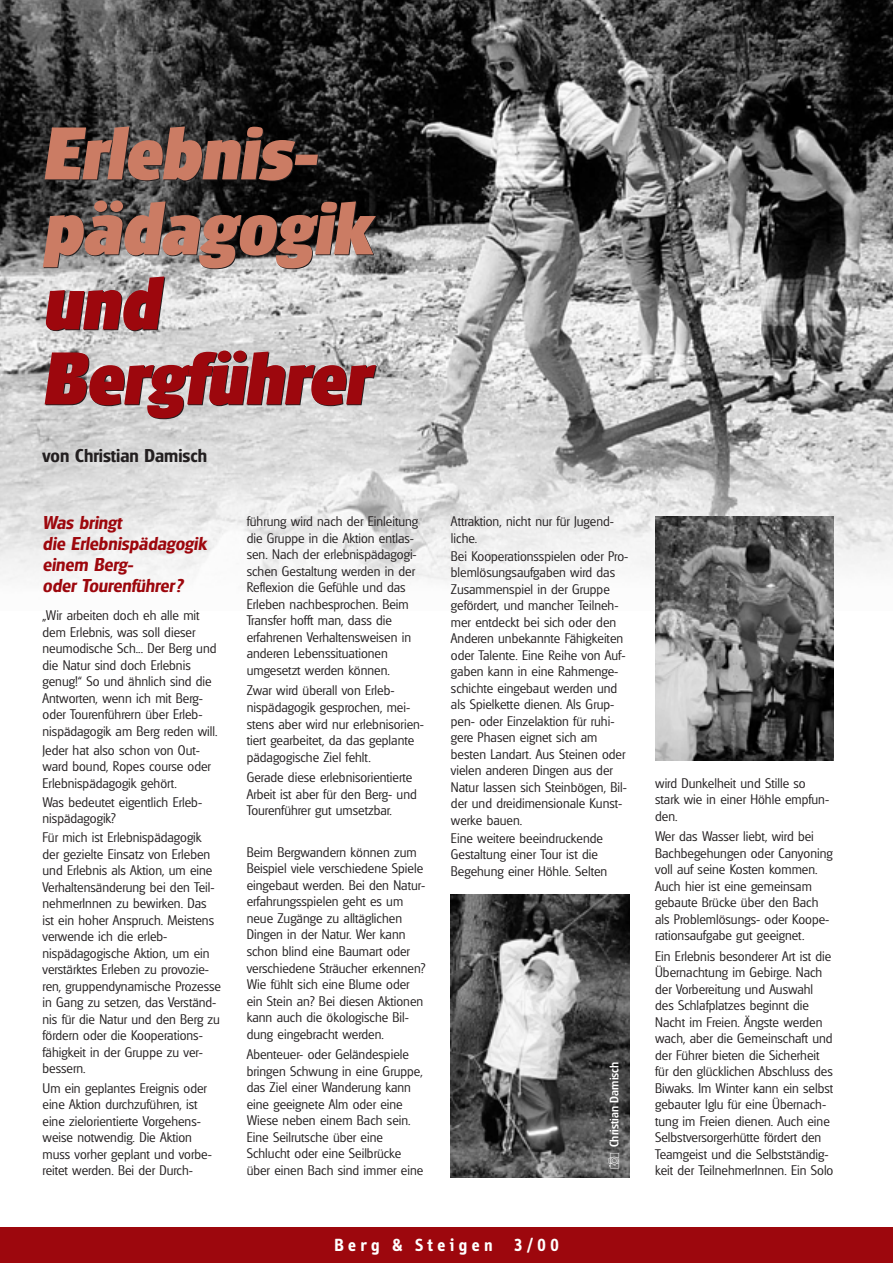
<style>
.page{position:relative;width:893px;height:1263px;background:#fff}
.page>*{position:absolute;margin:0;border:0;box-sizing:border-box;transform-origin:0 0}
.t1{font:italic 800 72px/75px "Glasgow";color:#cb7c64}
.t2{font:italic 800 72px/75px "Glasgow";color:#9d070d}
.t3{font:italic 600 18px/21px "Glasgow";color:#9d070d}
.t4{font:600 18px "Glasgow";color:#231f20}
.t5{font:700 18px "Info";letter-spacing:.245em;color:#fff}
.t6{font:300 13.5px/16.5px "Glasgow";color:#231f20}
.t7{font:500 12px "Glasgow";color:#fff}
</style>
<div class="page">
<img style="left:1px;top:0;width:891px;height:611px">
<div style="left:1px;top:1227px;width:891px;height:35px;background:#9d070d"></div>
<img style="left:451px;top:894px;width:178px;height:284px">
<img style="left:655px;top:516px;width:178px;height:244px">
<svg style="left:608px;top:1153px;width:11px;height:16px"></svg>
<h1 class="t1" style="left:43px;top:122px;width:330px">Erlebnis&shy;pädagogik</h1>
<h1 class="t2" style="left:43px;top:272px;width:328px">und<br>Bergführer</h1>
<h2 class="t4" style="left:43px;top:448px;width:166px">von Christian Damisch</h2>
<h2 class="t3" style="left:43px;top:514px;width:165px">Was bringt<br>die Erlebnispädagogik einem Berg-<br>oder Tourenführer?</h2>
<p class="t6" style="left:43px;top:609px;width:177px">„Wir arbeiten doch eh alle mit dem Erlebnis, was soll dieser neumodische Sch... Der Berg und die Natur sind doch Erlebnis genug!“ So und ähnlich sind die<br>Antworten, wenn ich mit Berg&shy;oder Tourenführern über Erleb&shy;nispädagogik am Berg reden will.</p>
<p class="t6" style="left:43px;top:743px;width:170px">Jeder hat also schon von Out&shy;ward bound, Ropes course oder<br>Erlebnispädagogik gehört.</p>
<p class="t6" style="left:43px;top:795px;width:161px">Was bedeutet eigentlich Erleb&shy;nispädagogik?</p>
<p class="t6" style="left:43px;top:831px;width:180px">Für mich ist Erlebnispädagogik der gezielte Einsatz von Erleben und Erlebnis als Aktion, um eine<br>Verhaltensänderung bei den Teil&shy;nehmerInnen zu bewirken. Das ist ein hoher Anspruch. Meistens verwende ich die erleb&shy;nispädagogische Aktion, um ein verstärktes Erleben zu provozie&shy;ren, gruppendynamische Prozesse in Gang zu setzen, das Verständ&shy;nis für die Natur und den Berg zu fördern oder die Kooperations&shy;fähigkeit in der Gruppe zu ver&shy;bessern.</p>
<p class="t6" style="left:43px;top:1081px;width:171px">Um ein geplantes Ereignis oder eine Aktion durchzuführen, ist eine zielorientierte Vorgehens&shy;weise notwendig. Die Aktion muss vorher geplant und vorbe&shy;reitet werden. Bei der Durch-</p>
<p class="t6" style="left:247px;top:514px;width:173px">führung wird nach der Einleitung die Gruppe in die Aktion entlas&shy;sen. Nach der erlebnispädagogi&shy;schen Gestaltung werden in der<br>Reflexion die Gefühle und das<br>Erleben nachbesprochen. Beim<br>Transfer hofft man, dass die erfahrenen Verhaltensweisen in anderen Lebenssituationen umgesetzt werden können.</p>
<p class="t6" style="left:247px;top:684px;width:179px">Zwar wird überall von Erleb&shy;nispädagogik gesprochen, mei&shy;stens aber wird nur erlebnisorien&shy;tiert gearbeitet, da das geplante pädagogische Ziel fehlt.</p>
<p class="t6" style="left:247px;top:771px;width:172px">Gerade diese erlebnisorientierte<br>Arbeit ist aber für den Berg- und<br>Tourenführer gut umsetzbar.</p>
<p class="t6" style="left:247px;top:845px;width:180px">Beim Bergwandern können zum<br>Beispiel viele verschiedene Spiele eingebaut werden. Bei den Natur&shy;erfahrungsspielen geht es um neue Zugänge zu alltäglichen<br>Dingen in der Natur. Wer kann schon blind eine Baumart oder verschiedene Sträucher erkennen?<br>Wie fühlt sich eine Blume oder ein Stein an? Bei diesen Aktionen kann auch die ökologische Bil&shy;dung eingebracht werden.</p>
<p class="t6" style="left:247px;top:1048px;width:178px">Abenteuer- oder Geländespiele bringen Schwung in eine Gruppe, das Ziel einer Wanderung kann eine geeignete Alm oder eine<br>Wiese neben einem Bach sein.<br>Eine Seilrutsche über eine<br>Schlucht oder eine Seilbrücke über einen Bach sind immer eine</p>
<p class="t6" style="left:451px;top:514px;width:165px">Attraktion, nicht nur für Jugend&shy;liche.</p>
<p class="t6" style="left:451px;top:549px;width:179px">Bei Kooperationsspielen oder Pro&shy;blemlösungsaufgaben wird das<br>Zusammenspiel in der Gruppe gefördert, und mancher Teilneh&shy;mer entdeckt bei sich oder den<br>Anderen unbekannte Fähigkeiten oder Talente. Eine Reihe von Auf&shy;gaben kann in eine Rahmenge&shy;schichte eingebaut werden und als Spielkette dienen. Als Grup&shy;pen- oder Einzelaktion für ruhi&shy;gere Phasen eignet sich am besten Landart. Aus Steinen oder vielen anderen Dingen aus der<br>Natur lassen sich Steinbögen, Bil&shy;der und dreidimensionale Kunst&shy;werke bauen.</p>
<p class="t6" style="left:451px;top:831px;width:158px">Eine weitere beeindruckende<br>Gestaltung einer Tour ist die<br>Begehung einer Höhle. Selten</p>
<p class="t7" style="left:609px;top:1147px;width:87px;rotate:-90deg">Christian Damisch</p>
<h2 class="t5" style="left:334px;top:1238px;width:226px">Berg &amp; Steigen 3/00</h2>
<p class="t6" style="left:655px;top:776px;width:175px">wird Dunkelheit und Stille so stark wie in einer Höhle empfun&shy;den.</p>
<p class="t6" style="left:655px;top:829px;width:179px">Wer das Wasser liebt, wird bei<br>Bachbegehungen oder Canyoning voll auf seine Kosten kommen.<br>Auch hier ist eine gemeinsam gebaute Brücke über den Bach als Problemlösungs- oder Koope&shy;rationsaufgabe gut geeignet.</p>
<p class="t6" style="left:655px;top:949px;width:180px">Ein Erlebnis besonderer Art ist die<br>Übernachtung im Gebirge. Nach der Vorbereitung und Auswahl des Schlafplatzes beginnt die<br>Nacht im Freien. Ängste werden wach, aber die Gemeinschaft und der Führer bieten die Sicherheit für den glücklichen Abschluss des<br>Biwaks. Im Winter kann ein selbst gebauter Iglu für eine Übernach&shy;tung im Freien dienen. Auch eine<br>Selbstversorgerhütte fördert den<br>Teamgeist und die Selbstständig&shy;keit der TeilnehmerInnen. Ein Solo</p>
</div>
